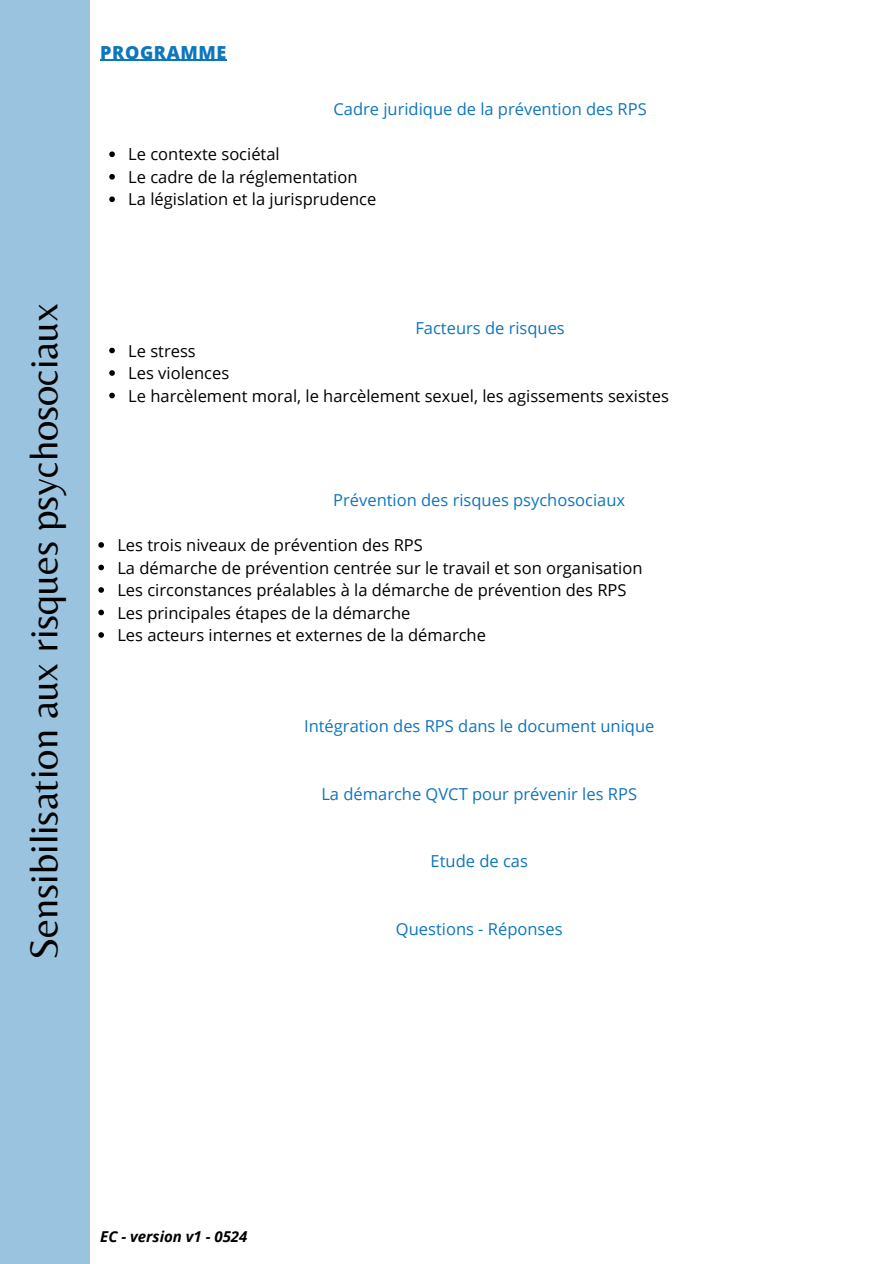
<style>
.page{position:relative;width:894px;height:1264px;background:#fff}
.page>*{position:absolute;margin:0;border:0;box-sizing:border-box;transform-origin:0 0}
.t1{font:40.5px "Belleza";color:#000}
.t2{font:800 18px "Open Sans";letter-spacing:.035em;color:#0e76bc}
.t3{font:16.5px "Open Sans";color:#000}
.t4{font:16.5px "Open Sans";color:#0e76bc}
.t5{font:italic 700 15px "Open Sans";color:#000}
</style>
<div class="page">
<hr style="left:100px;top:60px;width:127px;height:1px;background:#0e76bc">
<svg style="left:109px;top:151px;width:6px;height:6px"></svg>
<svg style="left:109px;top:174px;width:6px;height:6px"></svg>
<svg style="left:109px;top:196px;width:6px;height:6px"></svg>
<svg style="left:109px;top:348px;width:6px;height:5px"></svg>
<svg style="left:109px;top:370px;width:6px;height:6px"></svg>
<svg style="left:109px;top:393px;width:6px;height:5px"></svg>
<svg style="left:98px;top:542px;width:6px;height:6px"></svg>
<svg style="left:98px;top:564px;width:6px;height:6px"></svg>
<svg style="left:98px;top:587px;width:6px;height:6px"></svg>
<svg style="left:98px;top:609px;width:6px;height:6px"></svg>
<svg style="left:98px;top:632px;width:6px;height:6px"></svg>
<div style="left:0;top:0;width:89px;height:1263px;background:#9ac3df"></div>
<h1 class="t2" style="left:100px;top:40px;width:128px">PROGRAMME</h1>
<h2 class="t4" style="left:333px;top:98px;width:315px">Cadre juridique de la prévention des RPS</h2>
<h3 class="t3" style="left:128px;top:143px;width:153px">Le contexte sociétal</h3>
<p class="t3" style="left:128px;top:165px;width:230px">Le cadre de la réglementation</p>
<p class="t3" style="left:128px;top:188px;width:249px">La législation et la jurisprudence</p>
<h3 class="t1" style="left:20px;top:960px;width:659px;rotate:-90deg">Sensibilisation aux risques psychosociaux</h3>
<p class="t4" style="left:415px;top:316px;width:151px">Facteurs de risques</p>
<h3 class="t3" style="left:128px;top:339px;width:69px">Le stress</h3>
<p class="t3" style="left:128px;top:361px;width:102px">Les violences</p>
<p class="t3" style="left:128px;top:384px;width:542px">Le harcèlement moral, le harcèlement sexuel, les agissements sexistes</p>
<p class="t4" style="left:333px;top:488px;width:293px">Prévention des risques psychosociaux</p>
<h3 class="t3" style="left:117px;top:533px;width:307px">Les trois niveaux de prévention des RPS</h3>
<p class="t3" style="left:117px;top:556px;width:526px">La démarche de prévention centrée sur le travail et son organisation</p>
<p class="t3" style="left:117px;top:578px;width:510px">Les circonstances préalables à la démarche de prévention des RPS</p>
<p class="t3" style="left:117px;top:601px;width:294px">Les principales étapes de la démarche</p>
<p class="t3" style="left:117px;top:623px;width:370px">Les acteurs internes et externes de la démarche</p>
<h3 class="t4" style="left:304px;top:714px;width:352px">Intégration des RPS dans le document unique</h3>
<h3 class="t4" style="left:321px;top:781px;width:317px">La démarche QVCT pour prévenir les RPS</h3>
<h3 class="t4" style="left:430px;top:849px;width:99px">Etude de cas</h3>
<p class="t4" style="left:396px;top:916px;width:168px">Questions - Réponses</p>
<p class="t5" style="left:100px;top:1225px;width:149px">EC - version v1 - 0524</p>
</div>
